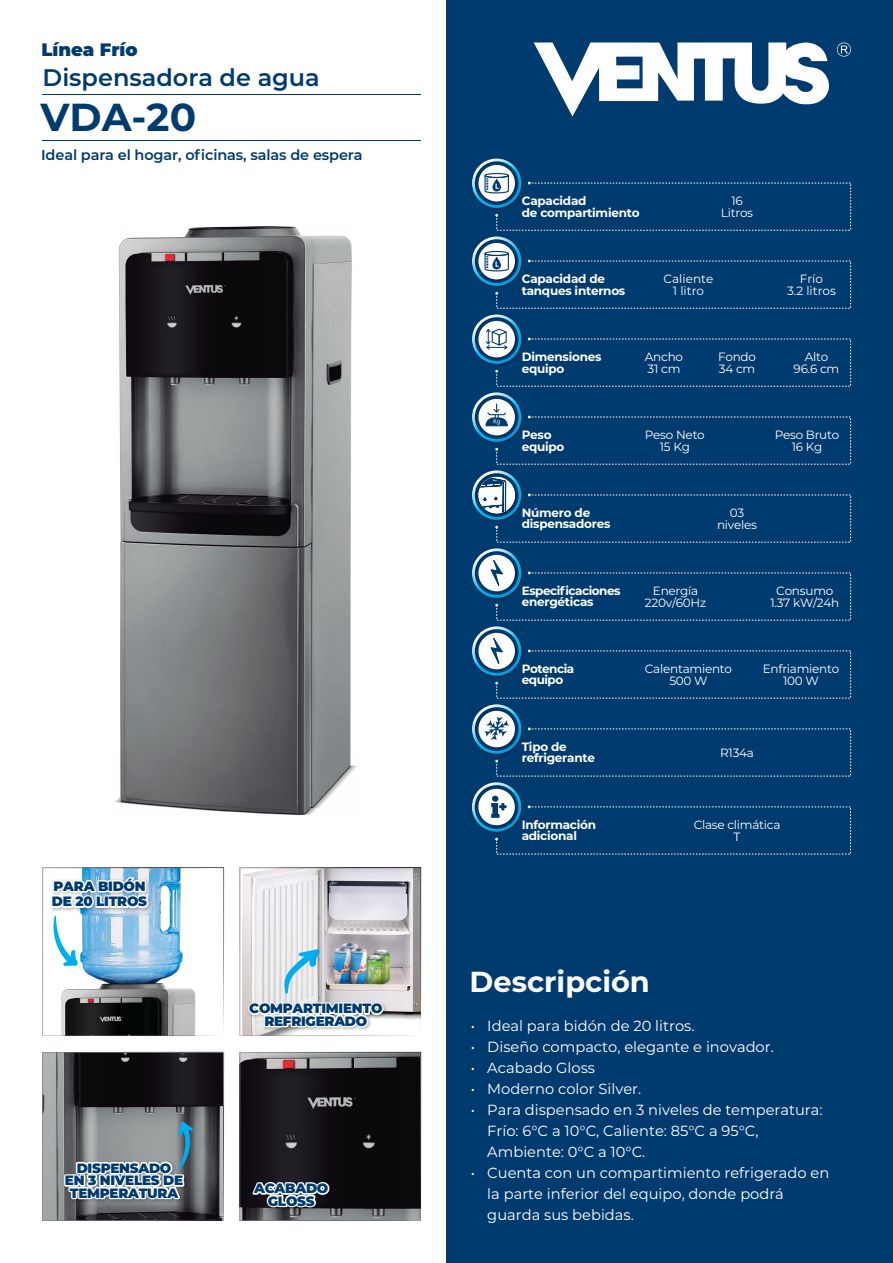
<style>
.page{position:relative;width:893px;height:1263px;background:#fff}
.page>*{position:absolute;margin:0;border:0;box-sizing:border-box;transform-origin:0 0}
.t1{font:700 39px "Montserrat";color:#003b70}
.t2{font:700 28.95px "Montserrat";color:#fff}
.t3{font:600 24px "Montserrat";color:#003b70}
.t4{font:900 18px "Montserrat";color:#003b70}
.t5{font:14.7px/21px "Montserrat";color:#fff;text-align:justify}
.t6{font:600 14.55px "Montserrat";letter-spacing:-.01em;color:#003b70}
.t7{font:900 13.5px/12.5px "Montserrat";letter-spacing:-.02em;color:#003b70;text-align:center}
.t8{font:12px/11.6px "Montserrat";letter-spacing:-.02em;color:#fff;text-align:center}
.t9{font:700 12px/11.6px "Montserrat";letter-spacing:-.02em;color:#fff}
.t10{font:700 12px/11.6px "Montserrat";letter-spacing:-.04em;color:#fff}
.t11{font:12px/11.6px "Montserrat";color:#fff;text-align:center}
</style>
<div class="page">
<img style="left:114px;top:226px;width:243px;height:590px">
<div style="left:446px;top:0;width:447px;height:1263px;background:#003b70"></div>
<svg style="left:534px;top:42px;width:295px;height:74px"></svg>
<svg style="left:837px;top:43px;width:14px;height:14px"></svg>
<hr style="left:43px;top:95px;width:378px;height:1px;background:#003b70">
<hr style="left:43px;top:140px;width:378px;height:1px;background:#003b70">
<svg style="left:42px;top:867px;width:182px;height:169px"></svg>
<svg style="left:239px;top:867px;width:182px;height:169px"></svg>
<svg style="left:42px;top:1051px;width:182px;height:170px"></svg>
<svg style="left:239px;top:1051px;width:182px;height:170px"></svg>
<svg style="left:472px;top:159px;width:379px;height:461px"></svg>
<svg style="left:472px;top:626px;width:379px;height:72px"></svg>
<svg style="left:472px;top:704px;width:379px;height:72px"></svg>
<svg style="left:472px;top:782px;width:379px;height:72px"></svg>
<p class="t4" style="left:41px;top:36px;width:98px">Línea Frío</p>
<h3 class="t3" style="left:43px;top:61px;width:279px">Dispensadora de agua</h3>
<h1 class="t1" style="left:40px;top:89px;width:157px">VDA-20</h1>
<p class="t6" style="left:41px;top:144px;width:323px">Ideal para el hogar, oficinas, salas de espera</p>
<p class="t7" style="left:52px;top:878px;width:97px;line-height:15.5px;text-align:left">PARA BIDÓN<br>DE 20 LITROS</p>
<p class="t7" style="left:65px;top:1161px;width:120px">DISPENSADO<br>EN 3 NIVELES DE<br>TEMPERATURA</p>
<p class="t7" style="left:249px;top:1001px;width:135px">COMPARTIMIENTO<br>REFRIGERADO</p>
<p class="t7" style="left:254px;top:1181px;width:76px">ACABADO<br>GLOSS</p>
<p class="t9" style="left:522px;top:194px;width:119px">Capacidad<br>de compartimiento</p>
<p class="t8" style="left:721px;top:195px;width:34px">16<br>Litros</p>
<p class="t9" style="left:522px;top:272px;width:105px">Capacidad de tanques internos</p>
<p class="t11" style="left:664px;top:273px;width:51px">Caliente<br>1 litro</p>
<p class="t11" style="left:787px;top:273px;width:50px">Frío<br>3.2 litros</p>
<p class="t9" style="left:522px;top:350px;width:81px">Dimensiones equipo</p>
<p class="t8" style="left:794px;top:351px;width:47px">Alto<br>96.6 cm</p>
<p class="t8" style="left:645px;top:351px;width:40px;text-align:left">Ancho<br>31 cm</p>
<p class="t8" style="left:718px;top:351px;width:39px;text-align:left">Fondo<br>34 cm</p>
<p class="t9" style="left:522px;top:428px;width:44px">Peso equipo</p>
<p class="t8" style="left:775px;top:429px;width:66px">Peso Bruto<br>16 Kg</p>
<p class="t8" style="left:645px;top:429px;width:61px">Peso Neto<br>15 Kg</p>
<p class="t9" style="left:522px;top:506px;width:90px">Número de dispensadores</p>
<p class="t8" style="left:717px;top:507px;width:42px">03 niveles</p>
<p class="t10" style="left:522px;top:584px;width:100px">Especificaciones energéticas</p>
<p class="t8" style="left:770px;top:585px;width:70px">Consumo<br>1.37 kW/24h</p>
<p class="t8" style="left:645px;top:585px;width:63px">Energía<br>220v/60Hz</p>
<p class="t10" style="left:522px;top:662px;width:54px">Potencia equipo</p>
<p class="t8" style="left:763px;top:663px;width:78px">Enfriamiento<br>100 W</p>
<p class="t8" style="left:645px;top:663px;width:89px">Calentamiento<br>500 W</p>
<p class="t9" style="left:522px;top:740px;width:75px">Tipo de refrigerante</p>
<p class="t8" style="left:720px;top:746px;width:35px">R134a</p>
<p class="t9" style="left:522px;top:818px;width:76px">Información adicional</p>
<p class="t8" style="left:694px;top:819px;width:88px">Clase climática<br>T</p>
<h2 class="t2" style="left:470px;top:961px;width:182px">Descripción</h2>
<p class="t5" style="left:471px;top:1015px;width:6px">• • • • •</p>
<p class="t5" style="left:471px;top:1162px;width:6px">•</p>
<p class="t5" style="left:487px;top:1015px;width:343px;text-align:left">Ideal para bidón de 20 litros.<br>Diseño compacto, elegante e inovador.<br>Acabado Gloss<br>Moderno color Silver.<br>Para dispensado en 3 niveles de temperatura:<br>Frío: 6°C a 10°C, Caliente: 85°C a 95°C,<br>Ambiente: 0°C a 10°C.<br>Cuenta con un compartimiento refrigerado en la parte inferior del equipo, donde podrá guarda sus bebidas.</p>
</div>
